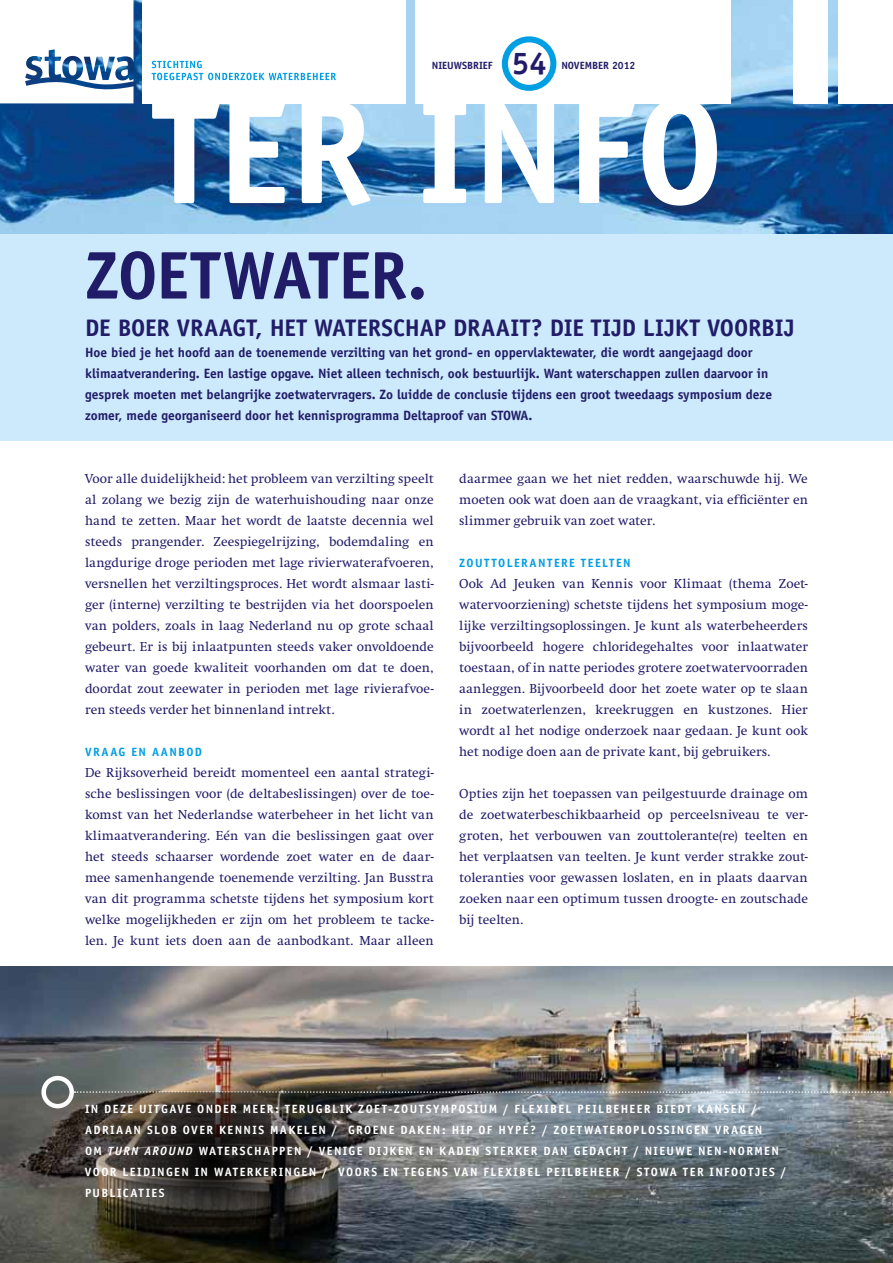
<style>
.page{position:relative;width:893px;height:1263px;background:#fff}
.page>*{position:absolute;margin:0;border:0;box-sizing:border-box;transform-origin:0 0}
.t1{font:700 67.5px "Officina Sans";letter-spacing:.015em;color:#211c68}
.t2{font:700 31.5px "Officina Sans";color:#211c68}
.t3{font:700 24px "Officina Sans";letter-spacing:.01em;color:#211c68}
.t4{font:13.5px/21px "Swift";letter-spacing:.01em;color:#211c68;text-align:justify}
.t5{font:700 13.5px/21px "Officina Sans";letter-spacing:-.005em;color:#211c68}
.t6{font:700 12px "Officina Sans";letter-spacing:.115em;color:#fff}
.t7{font:700 12px "Officina Sans";letter-spacing:.12em;color:#009ee3}
.t8{font:italic 700 12px "Officina Sans";letter-spacing:.11em;color:#fff}
.t9{font:700 10.5px "Officina Sans";letter-spacing:-.005em;color:#211c68}
.s1{font-style:normal}
</style>
<div class="page">
<div style="left:0;top:225px;width:893px;height:216px;background:#cdeafc"></div>
<img style="left:0;top:0;width:893px;height:234px">
<div style="left:415px;top:0;width:315px;height:103px;background:#fff"></div>
<div style="left:793px;top:0;width:35px;height:103px;background:#fff"></div>
<div style="left:838px;top:0;width:55px;height:103px;background:#fff"></div>
<div style="left:142px;top:0;width:264px;height:103px;background:#fff"></div>
<svg style="left:0;top:0;width:133px;height:103px"></svg>
<div style="left:69px;top:60px;width:8px;height:15px;background:#fff;border-radius:50%"></div>
<svg style="left:152px;top:103px;width:68px;height:100px"></svg>
<svg style="left:229px;top:103px;width:56px;height:100px"></svg>
<svg style="left:302px;top:103px;width:68px;height:103px"></svg>
<svg style="left:423px;top:103px;width:43px;height:100px"></svg>
<svg style="left:485px;top:103px;width:69px;height:100px"></svg>
<svg style="left:579px;top:103px;width:56px;height:100px"></svg>
<svg style="left:643px;top:103px;width:74px;height:103px"></svg>
<div style="left:502px;top:36px;width:54px;height:55px;border:6px solid #009ee3;border-radius:50%"></div>
<svg style="left:152px;top:61px;width:184px;height:19px"></svg>
<img style="left:0;top:966px;width:893px;height:297px">
<svg style="left:75px;top:1091px;width:818px;height:2px"></svg>
<div style="left:41px;top:1076px;width:33px;height:32px;border:4px solid #fff;border-radius:50%"></div>
<svg style="left:29px;top:1092px;width:363px;height:134px;background:#403c39"></svg>
<p class="t9" style="left:432px;top:59px;width:62px">NIEUWSBRIEF</p>
<h2 class="t2" style="left:512px;top:43px;width:36px">54</h2>
<p class="t9" style="left:561px;top:59px;width:75px">NOVEMBER 2012</p>
<h1 class="t1" style="left:85px;top:233px;width:344px">ZOETWATER.</h1>
<h3 class="t3" style="left:85px;top:313px;width:47px">DE BOER</h3>
<h3 class="t3" style="left:177px;top:313px;width:385px">VRAAGT, HET WATERSCHAP DRAAIT? DIE</h3>
<h3 class="t3" style="left:591px;top:313px;width:130px">TIJD LIJKT VOORBI</h3>
<h3 class="t3" style="left:784px;top:313px;width:12px">J</h3>
<p class="t5" style="left:85px;top:342px;width:689px">H OE BIED JE HET HOOFD AAN DE TOENEMENDE VERZILTING VAN HET GROND- EN OPPERVLAKTEWATER, DIE WORDT AANGEJAAGD DOOR KLIMAATVERANDERING. EEN LASTIGE OPGAVE. NIET ALLEEN TECHNISCH, OOK BESTUURLIJK. WANT WATERSCHAPPEN ZULLEN DAARVOOR IN GESPREK MOETEN MET BELANGRIJKE ZOETWATERVRAGERS. ZO LUIDDE DE CONCLUSIE TIJDENS EEN GROOT TWEEDAAGS SYMPOSIUM DEZE ZOMER, MEDE GEORGANISEERD DOOR HET KENNISPROGRAMMA DELTAPROOF VAN STOWA.</p>
<p class="t4" style="left:85px;top:468px;width:350px">Voor alle duidelijkheid: het probleem van verzilting speelt al zolang we bezig zijn de waterhuishouding naar onze hand te zetten. Maar het wordt de laatste decennia wel steeds prangender. Zeespiegelrijzing, bodemdaling en langdurige droge perioden met lage rivierwaterafvoeren, versnellen het verziltingsproces. Het wordt alsmaar lasti&shy;ger (interne) verzilting te bestrijden via het doorspoelen van polders, zoals in laag Nederland nu op grote schaal gebeurt. Er is bij inlaatpunten steeds vaker onvoldoende water van goede kwaliteit voorhanden om dat te doen, doordat zout zeewater in perioden met lage rivierafvoe&shy;ren steeds verder het binnenland intrekt.</p>
<p class="t7" style="left:85px;top:744px;width:93px">VRAAG EN AANBO</p>
<p class="t7" style="left:195px;top:744px;width:9px">D</p>
<p class="t4" style="left:85px;top:762px;width:350px">De Rijksoverheid bereidt momenteel een aantal strategi&shy;sche beslissingen voor (de deltabeslissingen) over de toe&shy;komst van het Nederlandse waterbeheer in het licht van klimaatverandering. Eén van die beslissingen gaat over het steeds schaarser wordende zoet water en de daar&shy;mee samenhangende toenemende verzilting. Jan Busstra van dit programma schetste tijdens het symposium kort welke mogelijkheden er zijn om het probleem te tacke&shy;len. Je kunt iets doen aan de aanbodkant. Maar alleen</p>
<p class="t4" style="left:459px;top:468px;width:350px">daarmee gaan we het niet redden, waarschuwde hij. We moeten ook wat doen aan de vraagkant, via efficiënter en slimmer gebruik van zoet water.</p>
<p class="t7" style="left:459px;top:555px;width:103px">ZOUTTOLERANTERE</p>
<p class="t7" style="left:581px;top:555px;width:43px">TEE LTEN</p>
<p class="t4" style="left:459px;top:573px;width:350px">Ook Ad Jeuken van Kennis voor Klimaat (thema Zoet&shy;watervoorziening) schetste tijdens het symposium moge&shy;lijke verziltingsoplossingen. Je kunt als waterbeheerders bijvoorbeeld hogere chloridegehaltes voor inlaatwater toestaan, of in natte periodes grotere zoetwatervoorraden aanleggen. Bijvoorbeeld door het zoete water op te slaan in zoetwaterlenzen, kreekruggen en kustzones. Hier wordt al het nodige onderzoek naar gedaan. Je kunt ook het nodige doen aan de private kant, bij gebruikers.</p>
<p class="t4" style="left:459px;top:783px;width:350px">Opties zijn het toepassen van peilgestuurde drainage om de zoetwaterbeschikbaarheid op perceelsniveau te ver&shy;groten, het verbouwen van zouttolerante(re) teelten en het verplaatsen van teelten. Je kunt verder strakke zout&shy;toleranties voor gewassen loslaten, en in plaats daarvan zoeken naar een optimum tussen droogte- en zoutschade bij teelten.</p>
<p class="t6" style="left:85px;top:1101px;width:36px">IN DEZE</p>
<p class="t6" style="left:139px;top:1101px;width:112px">UI TGAVE ON DER MEER</p>
<p class="t6" style="left:275px;top:1101px;width:18px">: TERU</p>
<p class="t6" style="left:316px;top:1101px;width:51px">GBLIK ZOE</p>
<p class="t6" style="left:382px;top:1101px;width:21px">T-ZOU</p>
<p class="t6" style="left:419px;top:1101px;width:49px">TSYMPOSIUM</p>
<p class="t6" style="left:503px;top:1101px;width:255px">/ FLEXIBEL PEILBEH EER BIEDT KANSEN /</p>
<p class="t6" style="left:85px;top:1122px;width:107px">ADRIAAN SLOB OVER</p>
<p class="t6" style="left:219px;top:1122px;width:17px">KENNIS</p>
<p class="t6" style="left:270px;top:1122px;width:87px">MAKELEN / GROENE</p>
<p class="t6" style="left:400px;top:1122px;width:218px">DAKEN : HIP OF HYPE? / ZOE TWATERO</p>
<p class="t6" style="left:633px;top:1122px;width:23px">PLOSSIN</p>
<p class="t6" style="left:686px;top:1122px;width:70px">GEN VRAGEN</p>
<p class="t6" style="left:85px;top:1143px;width:9px">OM</p>
<p class="t8" style="left:108px;top:1144px;width:125px">TURN AROUND <span class="s1">WATERS</span></p>
<p class="t6" style="left:247px;top:1143px;width:88px">CHAPPEN / VENI</p>
<p class="t6" style="left:348px;top:1143px;width:314px">GE DIJKEN EN KADEN STERKER DAN GEDACHT / NIEUWE</p>
<p class="t6" style="left:698px;top:1143px;width:40px">NEN-NORMEN</p>
<p class="t6" style="left:85px;top:1164px;width:9px">VOOR</p>
<p class="t6" style="left:123px;top:1164px;width:149px">LEIDINGEN IN WATERKERIN</p>
<p class="t6" style="left:293px;top:1164px;width:62px">GEN / VOORS</p>
<p class="t6" style="left:383px;top:1164px;width:51px">EN TEGENS</p>
<p class="t6" style="left:454px;top:1164px;width:52px">VAN FLEXIBE</p>
<p class="t6" style="left:534px;top:1164px;width:72px">L PEILBEHEER</p>
<p class="t6" style="left:625px;top:1164px;width:99px">/ STOWA TER INFOO</p>
<p class="t6" style="left:748px;top:1164px;width:40px">TJES /</p>
<p class="t6" style="left:85px;top:1185px;width:9px">PUB</p>
<p class="t6" style="left:110px;top:1185px;width:44px">LICATIES</p>
</div>
